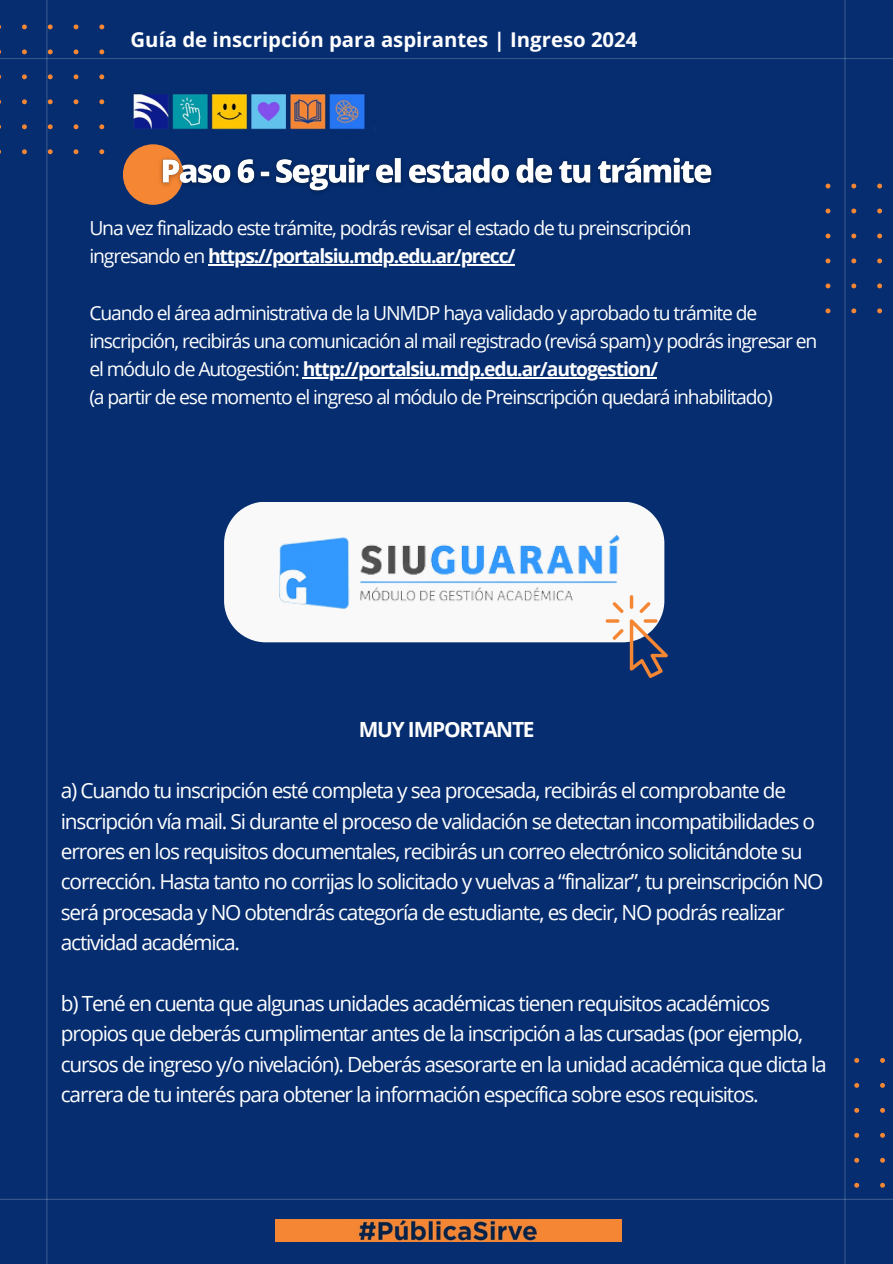
<style>
.page{position:relative;width:893px;height:1264px;background:#fff}
.page>*{position:absolute;margin:0;border:0;box-sizing:border-box;transform-origin:0 0}
.t1{font:20.85px "Open Sans";letter-spacing:-.06em;color:#fff}
.t2{font:700 20.85px "Open Sans";letter-spacing:-.055em;color:#fff}
.t3{font:700 20.4px "Open Sans";color:#fff}
.t4{font:19.35px/28.2px "Open Sans";letter-spacing:-.06em;color:#fff}
.t5{font:700 19.35px "Open Sans";letter-spacing:-.06em;color:#fff}
.s1{font-weight:400}
.s2{font-weight:700}
</style>
<div class="page">
<div style="left:0;top:0;width:892px;height:1263px;background:#052d70"></div>
<hr style="left:0;top:58px;width:892px;height:1px;background:#fff">
<hr style="left:0;top:1198px;width:892px;height:1px;background:#fff">
<hr style="left:46px;top:0;width:1px;height:1263px;background:#fff">
<hr style="left:844px;top:0;width:1px;height:1263px;background:#fff">
<svg style="left:854px;top:1058px;width:31px;height:129px"></svg>
<svg style="left:0;top:24px;width:104px;height:130px"></svg>
<svg style="left:825px;top:184px;width:57px;height:129px"></svg>
<div style="left:123px;top:144px;width:60px;height:61px;background:#f58634;border-radius:50%"></div>
<img style="left:160px;top:149px;width:553px;height:51px">
<svg style="left:224px;top:502px;width:440px;height:140px;background:#e4e7ed"></svg>
<img style="left:278px;top:502px;width:342px;height:141px">
<svg style="left:629px;top:619px;width:38px;height:59px"></svg>
<svg style="left:629px;top:595px;width:4px;height:14px"></svg>
<hr style="left:605px;top:619px;width:14px;height:3px;background:#f58634;border-radius:2px">
<hr style="left:643px;top:619px;width:14px;height:3px;background:#f58634;border-radius:2px">
<svg style="left:612px;top:602px;width:11px;height:11px"></svg>
<svg style="left:612px;top:629px;width:11px;height:11px"></svg>
<svg style="left:639px;top:602px;width:11px;height:11px"></svg>
<img style="left:276px;top:1219px;width:345px;height:22px">
<img style="left:133px;top:93px;width:242px;height:39px">
<hr style="left:208px;top:264px;width:306px;height:2px;background:#fff">
<hr style="left:302px;top:377px;width:355px;height:1px;background:#fff">
<p class="t3" style="left:130px;top:25px;width:508px">Guía de inscripción para aspirantes | Ingreso 2024</p>
<p class="t4" style="left:89px;top:214px;width:604px">Una vez finalizado este trámite, podrás revisar el estado de tu preinscripción</p>
<p class="t5" style="left:89px;top:243px;width:427px"><span class="s1">ingresando en</span> https://portalsiu.mdp.edu.ar/precc/</p>
<p class="t4" style="left:89px;top:298px;width:729px">Cuando el área administrativa de la UNMDP haya validado y aprobado tu trámite de inscripción, recibirás una comunicación al mail registrado (revisá spam) y podrás ingresar en el módulo de Autogestión: <span class="s2">http://portalsiu.mdp.edu.ar/autogestion/</span></p>
<p class="t4" style="left:89px;top:382px;width:685px">(a partir de ese momento el ingreso al módulo de Preinscripción quedará inhabilitado)</p>
<p class="t2" style="left:359px;top:715px;width:177px">MUY IMPORTANTE</p>
<p class="t1" style="left:61px;top:776px;width:726px">a) Cuando tu inscripción esté completa y sea procesada, recibirás el comprobante de</p>
<p class="t1" style="left:61px;top:806px;width:755px">inscripción vía mail. Si durante el proceso de validación se detectan incompatibilidades o</p>
<p class="t1" style="left:61px;top:836px;width:743px">errores en los requisitos documentales, recibirás un correo electrónico solicitándote su</p>
<p class="t1" style="left:61px;top:867px;width:764px">corrección. Hasta tanto no corrijas lo solicitado y vuelvas a “finalizar”, tu preinscripción NO</p>
<p class="t1" style="left:61px;top:897px;width:725px">será procesada y NO obtendrás categoría de estudiante, es decir, NO podrás realizar</p>
<p class="t1" style="left:61px;top:927px;width:181px">actividad académica.</p>
<p class="t1" style="left:61px;top:988px;width:710px">b) Tené en cuenta que algunas unidades académicas tienen requisitos académicos</p>
<p class="t1" style="left:61px;top:1019px;width:743px">propios que deberás cumplimentar antes de la inscripción a las cursadas (por ejemplo,</p>
<p class="t1" style="left:61px;top:1049px;width:767px">cursos de ingreso y/o nivelación). Deberás asesorarte en la unidad académica que dicta la</p>
<p class="t1" style="left:61px;top:1079px;width:699px">carrera de tu interés para obtener la información específica sobre esos requisitos.</p>
</div>
